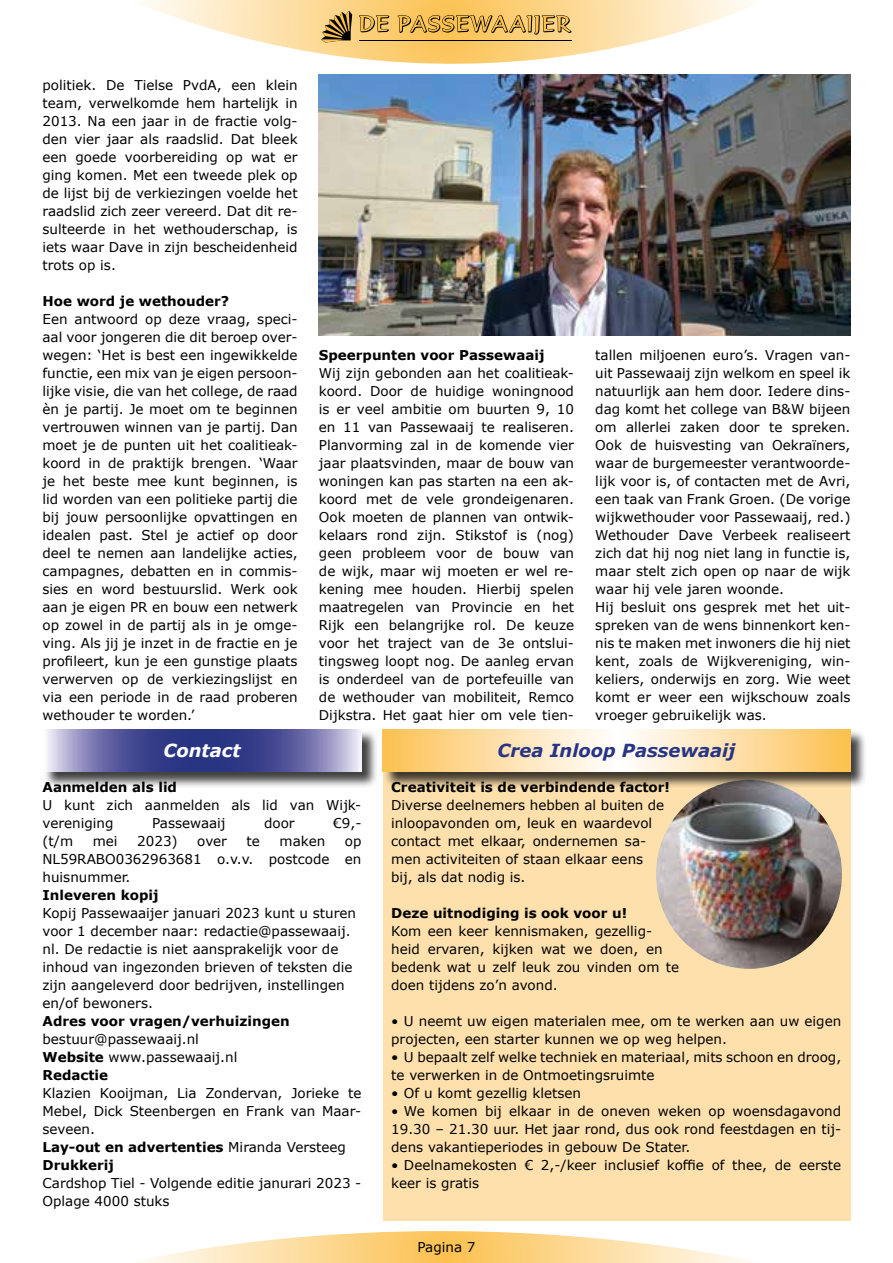
<style>
.page{position:relative;width:893px;height:1263px;background:#fff}
.page>*{position:absolute;margin:0;border:0;box-sizing:border-box;transform-origin:0 0}
.t1{font:italic 700 18px "Verdana";color:#283583}
.t2{font:italic 700 18px "Verdana";color:#fff}
.t3{font:13.5px/18px "Verdana";color:#000}
.t4{font:700 13.5px "Verdana";color:#000}
.s1{font-weight:700}
</style>
<div class="page">
<svg style="left:144px;top:1231px;width:606px;height:31px"></svg>
<hr style="left:128px;top:1262px;width:637px;height:1px;background:#fcc14f">
<svg style="left:145px;top:0;width:604px;height:64px"></svg>
<div style="left:43px;top:729px;width:335px;height:59px;background:#000;opacity:.75"></div>
<svg style="left:43px;top:729px;width:318px;height:43px;background:#6468a5"></svg>
<img style="left:319px;top:74px;width:531px;height:262px">
<div style="left:383px;top:772px;width:467px;height:448px;background:#fee0ad"></div>
<img style="left:656px;top:788px;width:186px;height:181px">
<div style="left:383px;top:729px;width:484px;height:59px;background:#000;opacity:.75"></div>
<svg style="left:383px;top:729px;width:467px;height:43px;background:#fedfaa"></svg>
<p class="t3" style="left:43px;top:76px;width:257px;text-align:justify">politiek. De Tielse PvdA, een klein team, verwelkomde hem hartelijk in 2013. Na een jaar in de fractie volg&shy;den vier jaar als raadslid. Dat bleek een goede voorbereiding op wat er ging komen. Met een tweede plek op de lijst bij de verkiezingen voelde het raadslid zich zeer vereerd. Dat dit re&shy;sulteerde in het wethouderschap, is iets waar Dave in zijn bescheidenheid trots op is.</p>
<p class="t4" style="left:43px;top:291px;width:188px">Hoe word je wethouder?</p>
<p class="t3" style="left:43px;top:310px;width:257px;text-align:justify">Een antwoord op deze vraag, speci&shy;aal voor jongeren die dit beroep over&shy;wegen: ‘Het is best een ingewikkelde functie, een mix van je eigen persoon&shy;lijke visie, die van het college, de raad èn je partij. Je moet om te beginnen vertrouwen winnen van je partij. Dan moet je de punten uit het coalitieak&shy;koord in de praktijk brengen. ‘Waar je het beste mee kunt beginnen, is lid worden van een politieke partij die bij jouw persoonlijke opvattingen en idealen past. Stel je actief op door deel te nemen aan landelijke acties, campagnes, debatten en in commis&shy;sies en word bestuurslid. Werk ook aan je eigen PR en bouw een netwerk op zowel in de partij als in je omge&shy;ving. Als jij je inzet in de fractie en je profileert, kun je een gunstige plaats verwerven op de verkiezingslijst en via een periode in de raad proberen wethouder te worden.’</p>
<h1 class="t2" style="left:163px;top:738px;width:79px">Contact</h1>
<p class="t4" style="left:319px;top:345px;width:227px">Speerpunten voor Passewaaij</p>
<p class="t3" style="left:319px;top:364px;width:257px;text-align:justify">Wij zijn gebonden aan het coalitieak&shy;koord. Door de huidige woningnood is er veel ambitie om buurten 9, 10 en 11 van Passewaaij te realiseren.<br>Planvorming zal in de komende vier jaar plaatsvinden, maar de bouw van woningen kan pas starten na een ak&shy;koord met de vele grondeigenaren.<br>Ook moeten de plannen van ontwik&shy;kelaars rond zijn. Stikstof is (nog) geen probleem voor de bouw van de wijk, maar wij moeten er wel re&shy;kening mee houden. Hierbij spelen maatregelen van Provincie en het Rijk een belangrijke rol. De keuze voor het traject van de 3e ontslui&shy;tingsweg loopt nog. De aanleg ervan is onderdeel van de portefeuille van de wethouder van mobiliteit, Remco Dijkstra. Het gaat hier om vele tien-</p>
<p class="t3" style="left:595px;top:346px;width:257px">tallen miljoenen euro’s. Vragen van&shy;uit Passewaaij zijn welkom en speel ik natuurlijk aan hem door. Iedere dins&shy;dag komt het college van B&amp;W bijeen om allerlei zaken door te spreken.<br>Ook de huisvesting van Oekraïners, waar de burgemeester verantwoorde&shy;lijk voor is, of contacten met de Avri, een taak van Frank Groen. (De vorige wijkwethouder voor Passewaaij, red.)<br>Wethouder Dave Verbeek realiseert zich dat hij nog niet lang in functie is, maar stelt zich open op naar de wijk waar hij vele jaren woonde.<br>Hij besluit ons gesprek met het uit&shy;spreken van de wens binnenkort ken&shy;nis te maken met inwoners die hij niet kent, zoals de Wijkvereniging, win&shy;keliers, onderwijs en zorg. Wie weet komt er weer een wijkschouw zoals vroeger gebruikelijk was.</p>
<h1 class="t1" style="left:498px;top:738px;width:239px">Crea Inloop Passewaaij</h1>
<p class="t4" style="left:43px;top:778px;width:136px">Aanmelden als lid</p>
<p class="t3" style="left:43px;top:796px;width:320px">U kunt zich aanmelden als lid van Wijk&shy;vereniging</p>
<p class="t3" style="left:152px;top:814px;width:75px">Passewaaij</p>
<p class="t3" style="left:264px;top:814px;width:32px">door</p>
<p class="t3" style="left:333px;top:814px;width:30px">€9,-</p>
<p class="t3" style="left:43px;top:832px;width:32px">(t/m</p>
<p class="t3" style="left:93px;top:832px;width:26px">mei</p>
<p class="t3" style="left:137px;top:832px;width:42px">2023)</p>
<p class="t3" style="left:197px;top:832px;width:31px">over</p>
<p class="t3" style="left:247px;top:832px;width:15px">te</p>
<p class="t3" style="left:280px;top:832px;width:47px">maken</p>
<p class="t3" style="left:43px;top:832px;width:320px;text-align:justify;text-indent:302px">op NL59RABO0362963681 o.v.v. postcode en huisnummer.</p>
<p class="t4" style="left:43px;top:886px;width:118px">Inleveren kopij</p>
<p class="t3" style="left:43px;top:904px;width:315px">Kopij Passewaaijer januari 2023 kunt u sturen voor 1 december naar: redactie@passewaaij. nl. De redactie is niet aansprakelijk voor de inhoud van ingezonden brieven of teksten die zijn aangeleverd door bedrijven, instellingen en/of bewoners.</p>
<p class="t4" style="left:43px;top:1011px;width:249px">Adres voor vragen/verhuizingen</p>
<p class="t3" style="left:43px;top:1030px;width:196px">bestuur@passewaaij.nl<br><span class="s1">Website</span> www.passewaaij.nl<br><span class="s1">Redactie</span></p>
<p class="t3" style="left:43px;top:1084px;width:320px">Klazien Kooijman, Lia Zondervan, Jorieke te<br>Mebel, Dick Steenbergen en Frank van Maar&shy;seveen.<br><span class="s1">Lay-out en advertenties</span> Miranda Versteeg<br><span class="s1">Drukkerij</span></p>
<p class="t3" style="left:43px;top:1174px;width:320px">Cardshop Tiel - Volgende editie janurari 2023 -<br>Oplage 4000 stuks</p>
<p class="t4" style="left:391px;top:778px;width:280px">Creativiteit is de verbindende factor!</p>
<p class="t3" style="left:391px;top:796px;width:275px">Diverse deelnemers hebben al buiten de inloopavonden om, leuk en waardevol contact met elkaar, ondernemen sa&shy;men activiteiten of staan elkaar eens bij, als dat nodig is.</p>
<p class="t4" style="left:391px;top:904px;width:238px">Deze uitnodiging is ook voor u!</p>
<p class="t3" style="left:391px;top:922px;width:290px">Kom een keer kennismaken, gezellig&shy;heid ervaren, kijken wat we doen, en bedenk wat u zelf leuk zou vinden om te doen tijdens zo’n avond.</p>
<p class="t3" style="left:391px;top:1012px;width:452px">• U neemt uw eigen materialen mee, om te werken aan uw eigen projecten, een starter kunnen we op weg helpen.</p>
<p class="t3" style="left:391px;top:1048px;width:452px">• U bepaalt zelf welke techniek en materiaal, mits schoon en droog, te verwerken in de Ontmoetingsruimte</p>
<p class="t3" style="left:391px;top:1084px;width:191px">• Of u komt gezellig kletsen</p>
<p class="t3" style="left:391px;top:1102px;width:452px;text-align:justify">• We komen bij elkaar in de oneven weken op woensdagavond 19.30 – 21.30 uur. Het jaar rond, dus ook rond feestdagen en tij&shy;dens vakantieperiodes in gebouw De Stater.</p>
<p class="t3" style="left:391px;top:1156px;width:452px">• Deelnamekosten € 2,-/keer inclusief koffie of thee, de eerste keer is gratis</p>
<p class="t3" style="left:417px;top:1238px;width:60px">Pagina 7</p>
</div>
